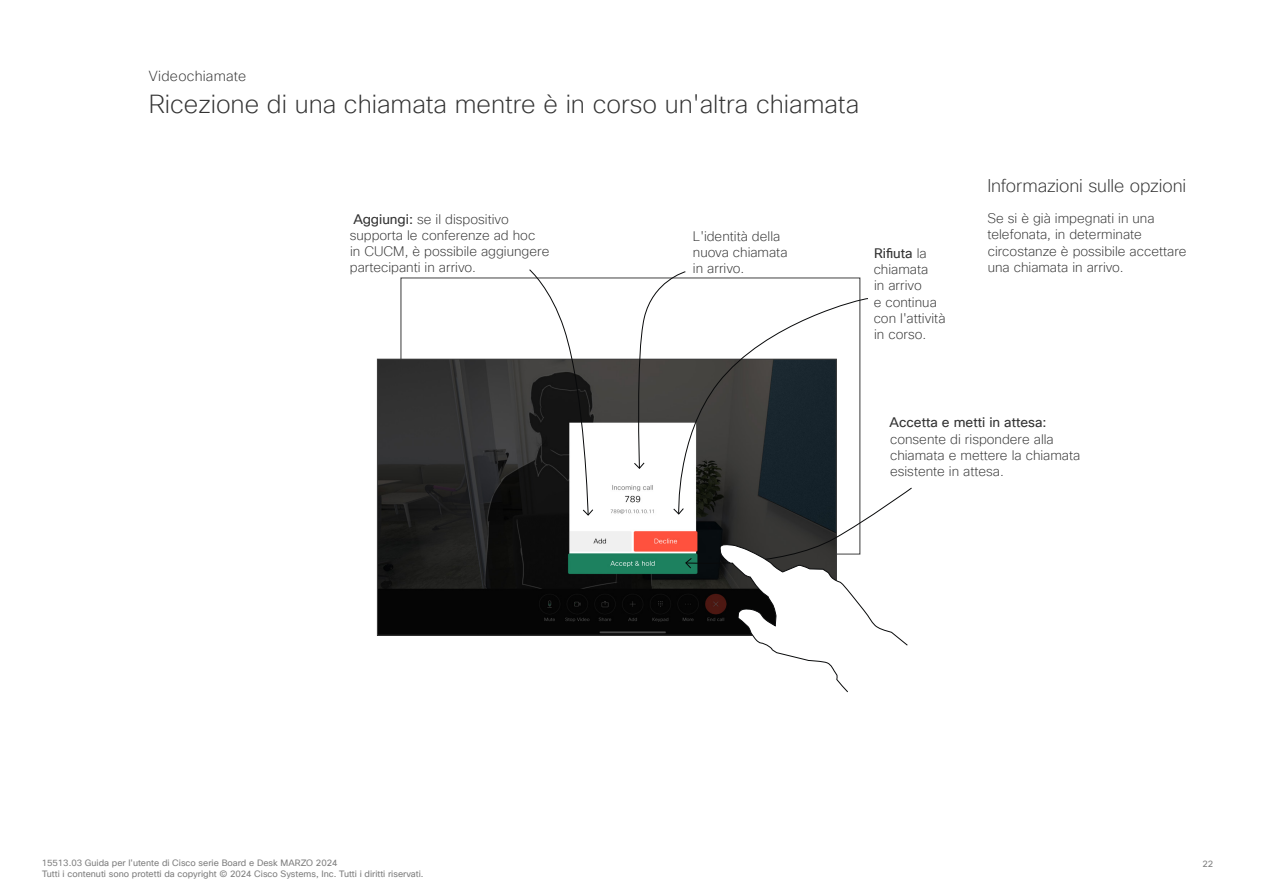
<style>
.page{position:relative;width:1263px;height:893px;background:#fff}
.page>*{position:absolute;margin:0;border:0;box-sizing:border-box;transform-origin:0 0}
.t1{font:200 25.5px "Cisco Sans TT";color:#333}
.t2{font:200 18px "Cisco Sans TT";letter-spacing:-.005em;color:#333}
.t3{font:200 14.25px "Cisco Sans TT";letter-spacing:.015em;color:#333}
.t4{font:200 13.5px/16.2px "Cisco Sans TT";color:#333}
.t5{font:13.5px "Cisco Sans TT";color:#333}
.t6{font:9px/10.8px "Cisco Sans TT";color:#808080}
.t7{font:9px "Cisco Sans";color:#808080}
.s1{font-weight:400}
</style>
<div class="page">
<img style="left:379px;top:361px;width:254px;height:273px">
<svg style="left:529px;top:269px;width:65px;height:247px"></svg>
<svg style="left:633px;top:271px;width:279px;height:422px"></svg>
<p class="t3" style="left:149px;top:67px;width:99px">Videochiamate</p>
<h1 class="t1" style="left:149px;top:87px;width:712px">Ricezione di una chiamata mentre è in corso un'altra chiamata</h1>
<p class="t4" style="left:350px;top:211px;width:201px"><span class="s1">Aggiungi:</span> se il dispositivo supporta le conferenze ad hoc<br>in CUCM, è possibile aggiungere partecipanti in arrivo.</p>
<p class="t4" style="left:693px;top:228px;width:96px">L'identità della nuova chiamata in arrivo.</p>
<p class="t4" style="left:874px;top:246px;width:73px"><span class="s1">Rifiuta</span> la chiamata<br>in arrivo<br>e continua con l'attività in corso.</p>
<h2 class="t2" style="left:987px;top:174px;width:200px">Informazioni sulle opzioni</h2>
<p class="t4" style="left:987px;top:211px;width:201px">Se si è già impegnati in una telefonata, in determinate circostanze è possibile accettare una chiamata in arrivo.</p>
<p class="t5" style="left:889px;top:414px;width:159px">Accetta e metti in attesa:</p>
<p class="t4" style="left:890px;top:431px;width:192px">consente di rispondere alla chiamata e mettere la chiamata esistente in attesa.</p>
<p class="t6" style="left:42px;top:858px;width:383px">15513.03 Guida per l'utente di Cisco serie Board e Desk MARZO 2024<br>Tutti i contenuti sono protetti da copyright © 2024 Cisco Systems, Inc. Tutti i diritti riservati.</p>
<p class="t7" style="left:1202px;top:858px;width:12px">22</p>
</div>
